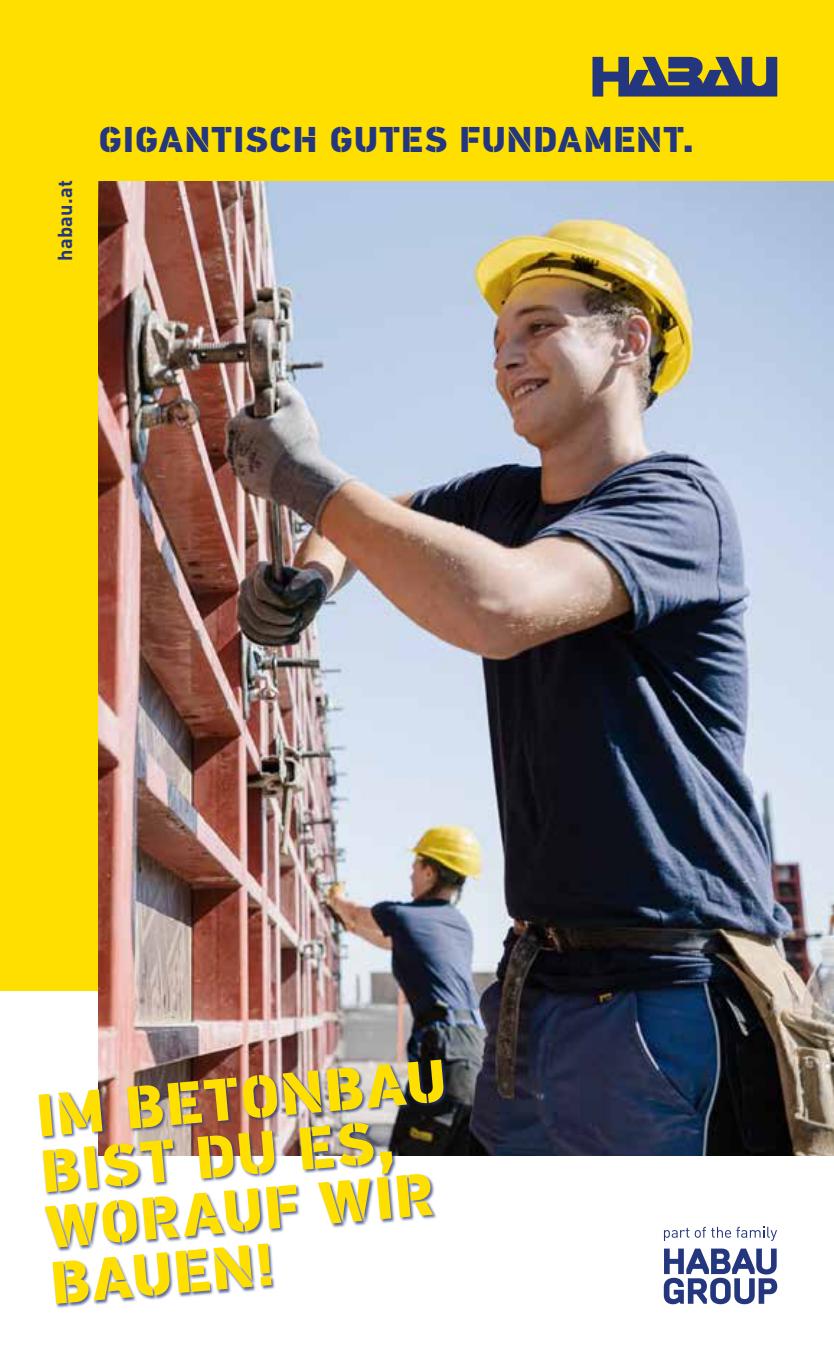
<style>
.page{position:relative;width:834px;height:1361px;background:#fff}
.page>*{position:absolute;margin:0;border:0;box-sizing:border-box;transform-origin:0 0}
.t1{font:900 60px/56px "PF Din Stencil";color:#ffdf00}
.t2{font:900 36px "PF Din Stencil";letter-spacing:.035em;color:#24377e}
.t3{font:700 20px "DIN Pro";letter-spacing:.01em;color:#24377e}
</style>
<div class="page">
<div style="left:0;top:0;width:833px;height:990px;background:#ffdf00"></div>
<img style="left:99px;top:181px;width:734px;height:974px">
<svg style="left:663px;top:1248px;width:114px;height:56px"></svg>
<svg style="left:663px;top:1226px;width:42px;height:15px"></svg>
<svg style="left:711px;top:1226px;width:65px;height:15px"></svg>
<svg style="left:592px;top:57px;width:185px;height:40px"></svg>
<div style="left:38px;top:1059px;width:410px;height:249px;background:#24377e;opacity:.75"></div>
<p class="t3" style="left:51px;top:261px;width:82px;rotate:-90deg">habau.at</p>
<p class="t2" style="left:99px;top:117px;width:596px">GIGANTISCH GUTES FUNDAMENT.</p>
<p class="t1" style="left:34px;top:1090px;width:412px;rotate:-5deg">IM BETONBAU<br>BIST DU ES,<br>WORAUF WIR<br>BAUEN!</p>
</div>
